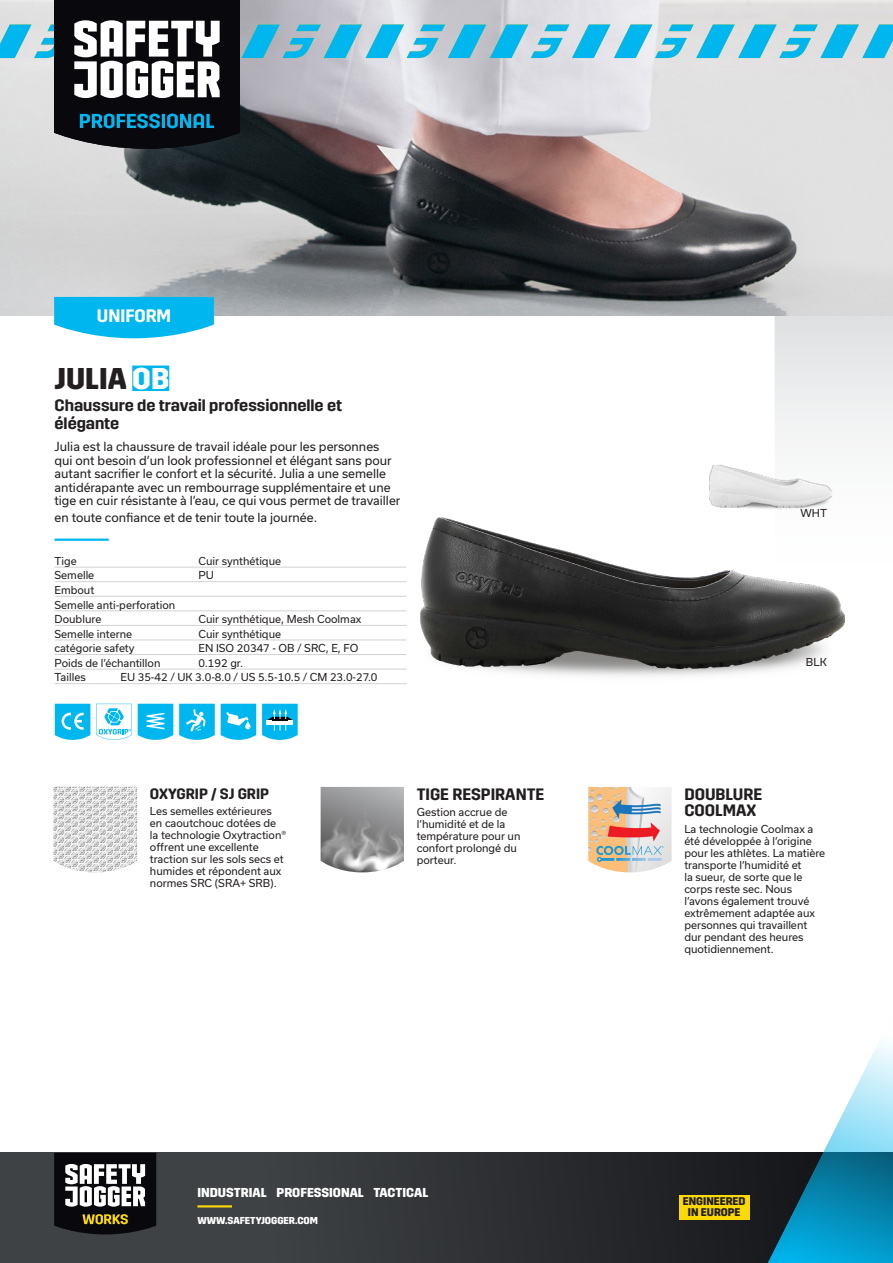
<style>
.page{position:relative;width:893px;height:1263px;background:#fff}
.page>*{position:absolute;margin:0;border:0;box-sizing:border-box;transform-origin:0 0}
.article_name_PRF{font:700 30px "Trim";color:#231f20}
.category_tag{font:600 18px "Trim";color:#fff}
.feature_text{font:600 16.5px/18px "Trim";color:#231f20}
.feature_title{font:600 15px "Trim";color:#231f20}
.t1{font:700 12.9px "Trim";color:#fff}
.description_PRF{font:12px/13.5px "Usual";color:#231f20}
.t2{font:700 11.1px/10.9px "Trim";color:#231f20;text-align:center}
.feature_text-2{font:10.5px/12px "Usual";color:#231f20}
.specifications{font:10.5px "Usual";color:#231f20}
.color{font:10.5px "Usual";letter-spacing:.015em;color:#231f20}
.t3{font:700 10.05px "Trim";color:#fff}
.s1{color:#fff}
</style>
<div class="page">
<svg style="left:0;top:1152px;width:749px;height:111px;background:#323437"></svg>
<div style="left:749px;top:758px;width:144px;height:505px;background:#231f20;opacity:.05"></div>
<hr style="left:197px;top:1205px;width:35px;height:2px;background:#fad906">
<svg style="left:54px;top:1153px;width:102px;height:81px"></svg>
<svg style="left:775px;top:315px;width:118px;height:478px"></svg>
<div style="left:679px;top:1195px;width:70px;height:24px;background:#fad906"></div>
<img style="left:0;top:149px;width:893px;height:166px">
<img style="left:420px;top:595px;width:446px;height:93px">
<img style="left:421px;top:517px;width:424px;height:152px">
<div style="left:132px;top:365px;width:37px;height:26px;background:#00b6ef"></div>
<hr style="left:55px;top:539px;width:54px;height:2px;background:#00b6ef">
<hr style="left:55px;top:567px;width:351px;height:1px;background:#d1d2d4">
<hr style="left:55px;top:581px;width:351px;height:1px;background:#d1d2d4">
<hr style="left:55px;top:596px;width:351px;height:1px;background:#d1d2d4">
<hr style="left:55px;top:611px;width:351px;height:1px;background:#d1d2d4">
<hr style="left:55px;top:625px;width:351px;height:1px;background:#d1d2d4">
<hr style="left:55px;top:640px;width:351px;height:1px;background:#d1d2d4">
<hr style="left:55px;top:654px;width:351px;height:1px;background:#d1d2d4">
<hr style="left:55px;top:669px;width:351px;height:1px;background:#d1d2d4">
<hr style="left:55px;top:683px;width:351px;height:1px;background:#d1d2d4">
<img style="left:53px;top:786px;width:84px;height:86px">
<img style="left:321px;top:787px;width:83px;height:85px">
<img style="left:588px;top:787px;width:84px;height:85px">
<svg style="left:54px;top:297px;width:160px;height:41px;background:#1abdf0"></svg>
<img style="left:752px;top:485px;width:87px;height:27px">
<img style="left:709px;top:464px;width:123px;height:44px">
<svg style="left:55px;top:704px;width:35px;height:36px"></svg>
<svg style="left:138px;top:704px;width:35px;height:36px"></svg>
<svg style="left:179px;top:704px;width:36px;height:36px"></svg>
<svg style="left:221px;top:704px;width:35px;height:36px"></svg>
<svg style="left:262px;top:704px;width:36px;height:36px"></svg>
<svg style="left:96px;top:704px;width:36px;height:36px"></svg>
<svg style="left:0;top:0;width:893px;height:149px;background:#a2b2b9"></svg>
<p class="category_tag" style="left:97px;top:306px;width:76px">UNIFORM</p>
<p class="article_name_PRF" style="left:55px;top:361px;width:116px">JULIA <span class="s1">OB</span></p>
<p class="feature_text" style="left:55px;top:397px;width:289px">Chaussure de travail professionnelle et élégante</p>
<p class="description_PRF" style="left:55px;top:440px;width:347px">Julia est la chaussure de travail idéale pour les personnes qui ont besoin d’un look professionnel et élégant sans pour autant sacrifier le confort et la sécurité. Julia a une semelle antidérapante avec un rembourrage supplémentaire et une tige en cuir résistante à l’eau, ce qui vous permet de travailler</p>
<p class="description_PRF" style="left:55px;top:510px;width:264px">en toute confiance et de tenir toute la journée.</p>
<p class="specifications" style="left:55px;top:555px;width:24px">Tige</p>
<p class="specifications" style="left:199px;top:555px;width:84px">Cuir synthétique</p>
<p class="specifications" style="left:55px;top:569px;width:41px">Semelle</p>
<p class="specifications" style="left:199px;top:569px;width:17px">PU</p>
<p class="specifications" style="left:55px;top:584px;width:41px">Embout</p>
<p class="specifications" style="left:55px;top:598px;width:122px">Semelle anti-perforation</p>
<p class="specifications" style="left:55px;top:613px;width:48px">Doublure</p>
<p class="specifications" style="left:199px;top:613px;width:164px">Cuir synthétique, Mesh Coolmax</p>
<p class="specifications" style="left:55px;top:628px;width:79px">Semelle interne</p>
<p class="specifications" style="left:199px;top:628px;width:84px">Cuir synthétique</p>
<p class="specifications" style="left:55px;top:642px;width:82px">catégorie safety</p>
<p class="specifications" style="left:199px;top:642px;width:161px">EN ISO 20347 - OB / SRC, E, FO</p>
<p class="specifications" style="left:55px;top:657px;width:107px">Poids de l’échantillon</p>
<p class="specifications" style="left:199px;top:657px;width:46px">0.192 gr.</p>
<p class="specifications" style="left:55px;top:671px;width:33px">Tailles</p>
<p class="specifications" style="left:121px;top:671px;width:258px">EU 35-42 / UK 3.0-8.0 / US 5.5-10.5 / CM 23.0-27.0</p>
<p class="feature_title" style="left:150px;top:785px;width:121px">OXYGRIP / SJ GRIP</p>
<p class="feature_text-2" style="left:150px;top:805px;width:138px">Les semelles extérieures en caoutchouc dotées de la technologie Oxytraction® offrent une excellente traction sur les sols secs et humides et répondent aux normes SRC (SRA+ SRB).</p>
<p class="feature_text" style="left:417px;top:785px;width:129px">TIGE RESPIRANTE</p>
<p class="feature_text-2" style="left:417px;top:806px;width:105px">Gestion accrue de l’humidité et de la température pour un confort prolongé du porteur.</p>
<p class="t1" style="left:197px;top:1185px;width:232px">INDUSTRIAL PROFESSIONAL TACTICAL</p>
<p class="t3" style="left:197px;top:1214px;width:122px">WWW.SAFETYJOGGER.COM</p>
<p class="color" style="left:800px;top:507px;width:28px">WHT</p>
<p class="color" style="left:806px;top:656px;width:22px">BLK</p>
<p class="feature_text" style="left:684px;top:786px;width:79px;line-height:16.5px">DOUBLURE<br>COOLMAX</p>
<p class="feature_text-2" style="left:684px;top:823px;width:142px">La technologie Coolmax a été développée à l’origine pour les athlètes. La matière transporte l’humidité et<br>la sueur, de sorte que le corps reste sec. Nous l’avons également trouvé extrêmement adaptée aux personnes qui travaillent dur pendant des heures quotidiennement.</p>
<p class="t2" style="left:683px;top:1196px;width:64px">ENGINEERED<br>IN EUROPE</p>
</div>
